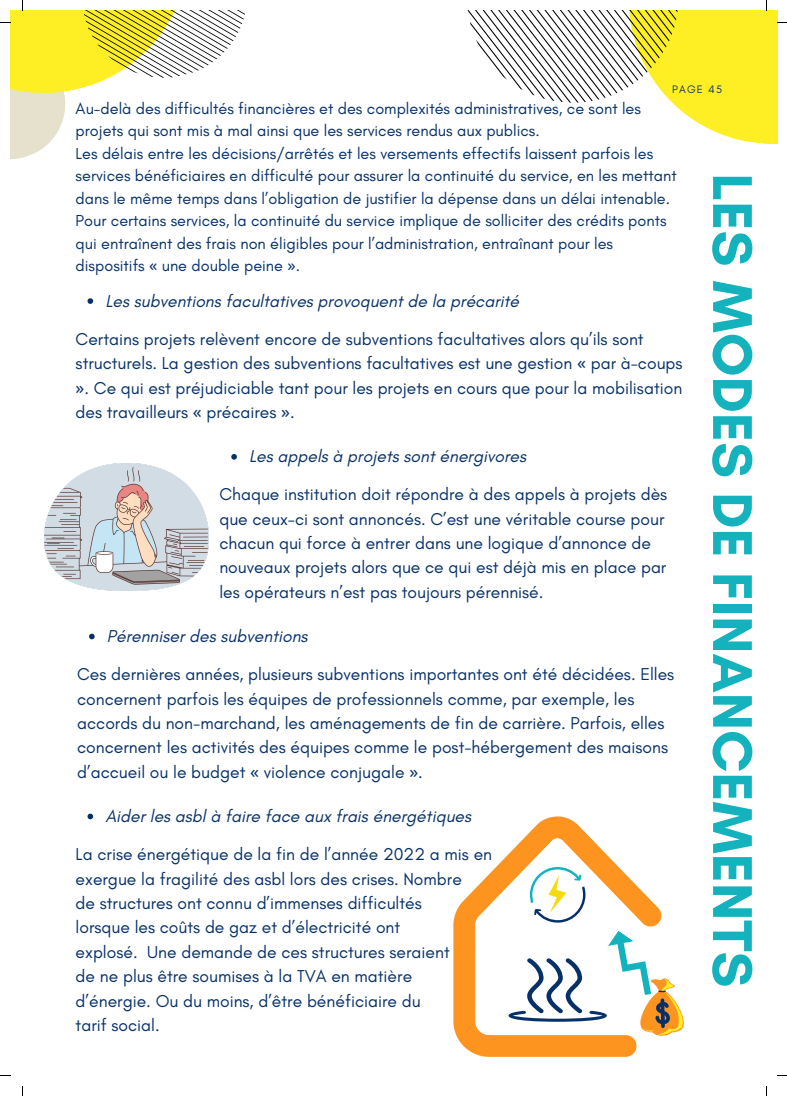
<style>
.page{position:relative;width:787px;height:1096px;background:#fff}
.page>*{position:absolute;margin:0;border:0;box-sizing:border-box;transform-origin:0 0}
.t1{font:700 57px "Glacial Indifference";color:#13b2bd}
.t2{font:17.5px/24.4px "Glacial Indifference";color:#063068}
.t3{font:italic 17.5px "Glacial Indifference";color:#063068}
.t4{font:16.25px/22.5px "Glacial Indifference";color:#063068}
.t5{font:11px "Glacial Indifference";letter-spacing:.1em;color:#063068}
.s1{font-family:"Noto Sans"}
</style>
<div class="page">
<img style="left:44px;top:463px;width:164px;height:127px">
<svg style="left:453px;top:816px;width:208px;height:240px"></svg>
<svg style="left:530px;top:866px;width:56px;height:57px"></svg>
<svg style="left:508px;top:930px;width:176px;height:105px"></svg>
<svg style="left:88px;top:298px;width:5px;height:6px"></svg>
<svg style="left:89px;top:633px;width:6px;height:6px"></svg>
<svg style="left:88px;top:813px;width:5px;height:6px"></svg>
<svg style="left:231px;top:454px;width:6px;height:5px"></svg>
<svg style="left:0;top:0;width:245px;height:159px"></svg>
<svg style="left:467px;top:0;width:320px;height:144px"></svg>
<h2 class="t5" style="left:672px;top:83px;width:51px">PAGE 45</h2>
<p class="t4" style="left:76px;top:97px;width:603px">Au-delà des difficultés financières et des complexités administratives, ce sont les projets qui sont mis à mal ainsi que les services rendus aux publics.<br>Les délais entre les décisions/arrêtés et les versements effectifs laissent parfois les services bénéficiaires en difficulté pour assurer la continuité du service, en les mettant dans le même temps dans l’obligation de justifier la dépense dans un délai intenable.<br>Pour certains services, la continuité du service implique de solliciter des crédits ponts qui entraînent des frais non éligibles pour l’administration, entraînant pour les dispositifs <span class="s1">«</span> une double peine <span class="s1">»</span>.</p>
<h2 class="t3" style="left:105px;top:290px;width:415px">Les subventions facultatives provoquent de la précarité</h2>
<h2 class="t2" style="left:76px;top:326px;width:608px">Certains projets relèvent encore de subventions facultatives alors qu’ils sont structurels. La gestion des subventions facultatives est une gestion <span class="s1">«</span> par à-coups <span class="s1">»</span>. Ce qui est préjudiciable tant pour les projets en cours que pour la mobilisation des travailleurs <span class="s1">«</span> précaires <span class="s1">»</span>.</h2>
<h2 class="t3" style="left:249px;top:446px;width:278px">Les appels à projets sont énergivores</h2>
<h2 class="t2" style="left:219px;top:482px;width:449px">Chaque institution doit répondre à des appels à projets dès que ceux-ci sont annoncés. C’est une véritable course pour chacun qui force à entrer dans une logique d’annonce de nouveaux projets alors que ce qui est déjà mis en place par les opérateurs n’est pas toujours pérennisé.</h2>
<p class="t3" style="left:107px;top:625px;width:202px">Pérenniser des subventions</p>
<h1 class="t2" style="left:77px;top:661px;width:599px">Ces dernières années, plusieurs subventions importantes ont été décidées. Elles concernent parfois les équipes de professionnels comme, par exemple, les accords du non-marchand, les aménagements de fin de carrière. Parfois, elles concernent les activités des équipes comme le post-hébergement des maisons d’accueil ou le budget <span class="s1">«</span> violence conjugale <span class="s1">»</span>.</h1>
<h2 class="t3" style="left:105px;top:805px;width:367px">Aider les asbl à faire face aux frais énergétiques</h2>
<h2 class="t2" style="left:76px;top:841px;width:418px">La crise énergétique de la fin de l’année 2022 a mis en exergue la fragilité des asbl lors des crises. Nombre<br>de structures ont connu d’immenses difficultés<br>lorsque les coûts de gaz et d’électricité ont<br>explosé. Une demande de ces structures seraient<br>de ne plus être soumises à la TVA en matière<br>d’énergie. Ou du moins, d’être bénéficiaire du<br>tarif social.</h2>
<p class="t1" style="left:767px;top:173px;width:815px;rotate:90deg">LES MODES DE FINANCEMENTS</p>
</div>
